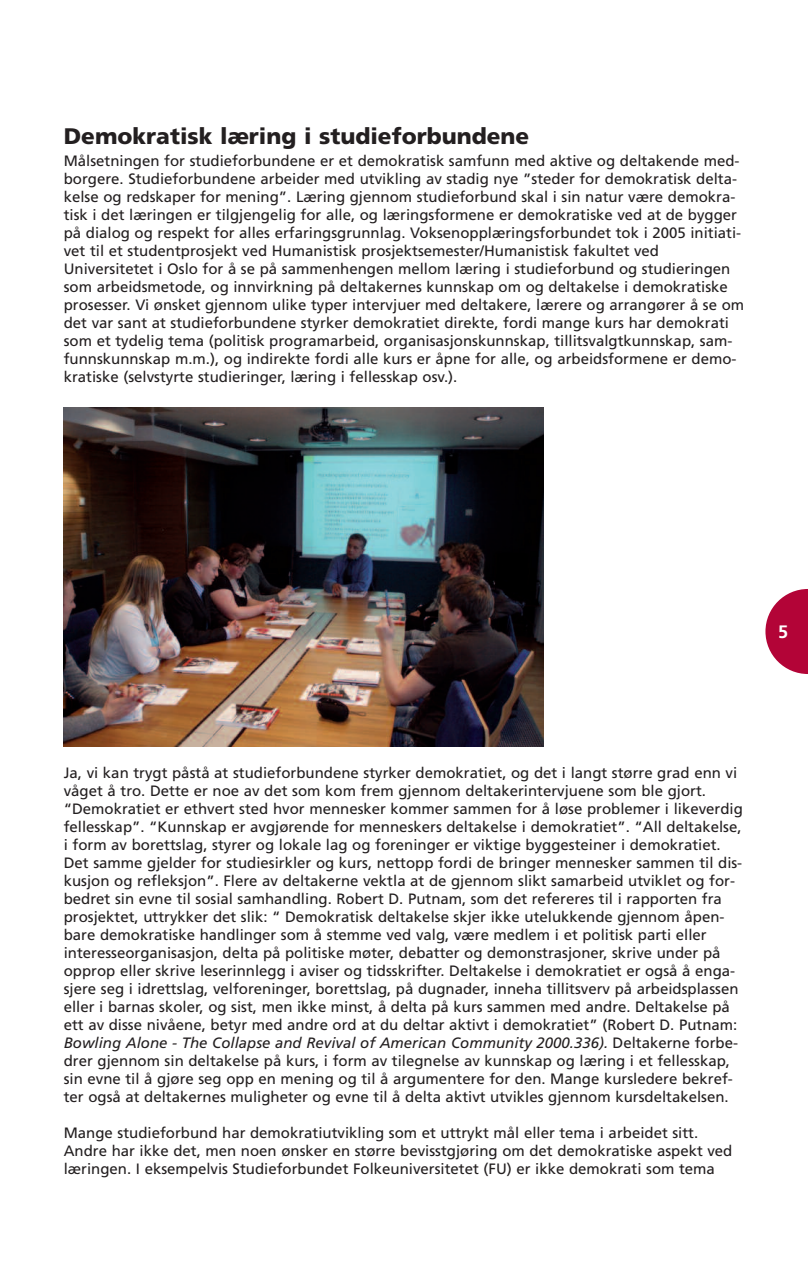
<style>
.page{position:relative;width:808px;height:1263px;background:#fff}
.page>*{position:absolute;margin:0;border:0;box-sizing:border-box;transform-origin:0 0}
.t1{font:900 22.5px "Frutiger";color:#231f20}
.t2{font:700 18px "Frutiger";color:#fff}
.t3{font:15px/18px "Frutiger";color:#231f20}
.s1{font-style:italic}
</style>
<div class="page">
<img style="left:64px;top:407px;width:480px;height:339px">
<svg style="left:765px;top:589px;width:43px;height:85px"></svg>
<h1 class="t1" style="left:64px;top:128px;width:467px">Demokratisk læring i studieforbundene</h1>
<p class="t3" style="left:64px;top:153px;width:682px">Målsetningen for studieforbundene er et demokratisk samfunn med aktive og deltakende med&shy;borgere. Studieforbundene arbeider med utvikling av stadig nye ”steder for demokratisk delta&shy;kelse og redskaper for mening”. Læring gjennom studieforbund skal i sin natur være demokra&shy;tisk i det læringen er tilgjengelig for alle, og læringsformene er demokratiske ved at de bygger på dialog og respekt for alles erfaringsgrunnlag. Voksenopplæringsforbundet tok i 2005 initiati&shy;vet til et studentprosjekt ved Humanistisk prosjektsemester/Humanistisk fakultet ved Universitetet i Oslo for å se på sammenhengen mellom læring i studieforbund og studieringen som arbeidsmetode, og innvirkning på deltakernes kunnskap om og deltakelse i demokratiske prosesser. Vi ønsket gjennom ulike typer intervjuer med deltakere, lærere og arrangører å se om det var sant at studieforbundene styrker demokratiet direkte, fordi mange kurs har demokrati som et tydelig tema (politisk programarbeid, organisasjonskunnskap, tillitsvalgtkunnskap, sam&shy;funnskunnskap m.m.), og indirekte fordi alle kurs er åpne for alle, og arbeidsformene er demo&shy;kratiske (selvstyrte studieringer, læring i fellesskap osv.).</p>
<p class="t2" style="left:778px;top:624px;width:12px">5</p>
<p class="t3" style="left:64px;top:765px;width:681px">Ja, vi kan trygt påstå at studieforbundene styrker demokratiet, og det i langt større grad enn vi våget å tro. Dette er noe av det som kom frem gjennom deltakerintervjuene som ble gjort. “Demokratiet er ethvert sted hvor mennesker kommer sammen for å løse problemer i likeverdig fellesskap”. “Kunnskap er avgjørende for menneskers deltakelse i demokratiet”. “All deltakelse, i form av borettslag, styrer og lokale lag og foreninger er viktige byggesteiner i demokratiet.<br>Det samme gjelder for studiesirkler og kurs, nettopp fordi de bringer mennesker sammen til dis&shy;kusjon og refleksjon”. Flere av deltakerne vektla at de gjennom slikt samarbeid utviklet og for&shy;bedret sin evne til sosial samhandling. Robert D. Putnam, som det refereres til i rapporten fra prosjektet, uttrykker det slik: “ Demokratisk deltakelse skjer ikke utelukkende gjennom åpen&shy;bare demokratiske handlinger som å stemme ved valg, være medlem i et politisk parti eller interesseorganisasjon, delta på politiske møter, debatter og demonstrasjoner, skrive under på opprop eller skrive leserinnlegg i aviser og tidsskrifter. Deltakelse i demokratiet er også å enga&shy;sjere seg i idrettslag, velforeninger, borettslag, på dugnader, inneha tillitsverv på arbeidsplassen eller i barnas skoler, og sist, men ikke minst, å delta på kurs sammen med andre. Deltakelse på ett av disse nivåene, betyr med andre ord at du deltar aktivt i demokratiet” (Robert D. Putnam:<br><span class="s1">Bowling Alone - The Collapse and Revival of American Community 2000.336).</span> Deltakerne forbe&shy;drer gjennom sin deltakelse på kurs, i form av tilegnelse av kunnskap og læring i et fellesskap, sin evne til å gjøre seg opp en mening og til å argumentere for den. Mange kursledere bekref&shy;ter også at deltakernes muligheter og evne til å delta aktivt utvikles gjennom kursdeltakelsen.</p>
<p class="t3" style="left:64px;top:1125px;width:670px">Mange studieforbund har demokratiutvikling som et uttrykt mål eller tema i arbeidet sitt.<br>Andre har ikke det, men noen ønsker en større bevisstgjøring om det demokratiske aspekt ved læringen. I eksempelvis Studieforbundet Folkeuniversitetet (FU) er ikke demokrati som tema</p>
</div>
